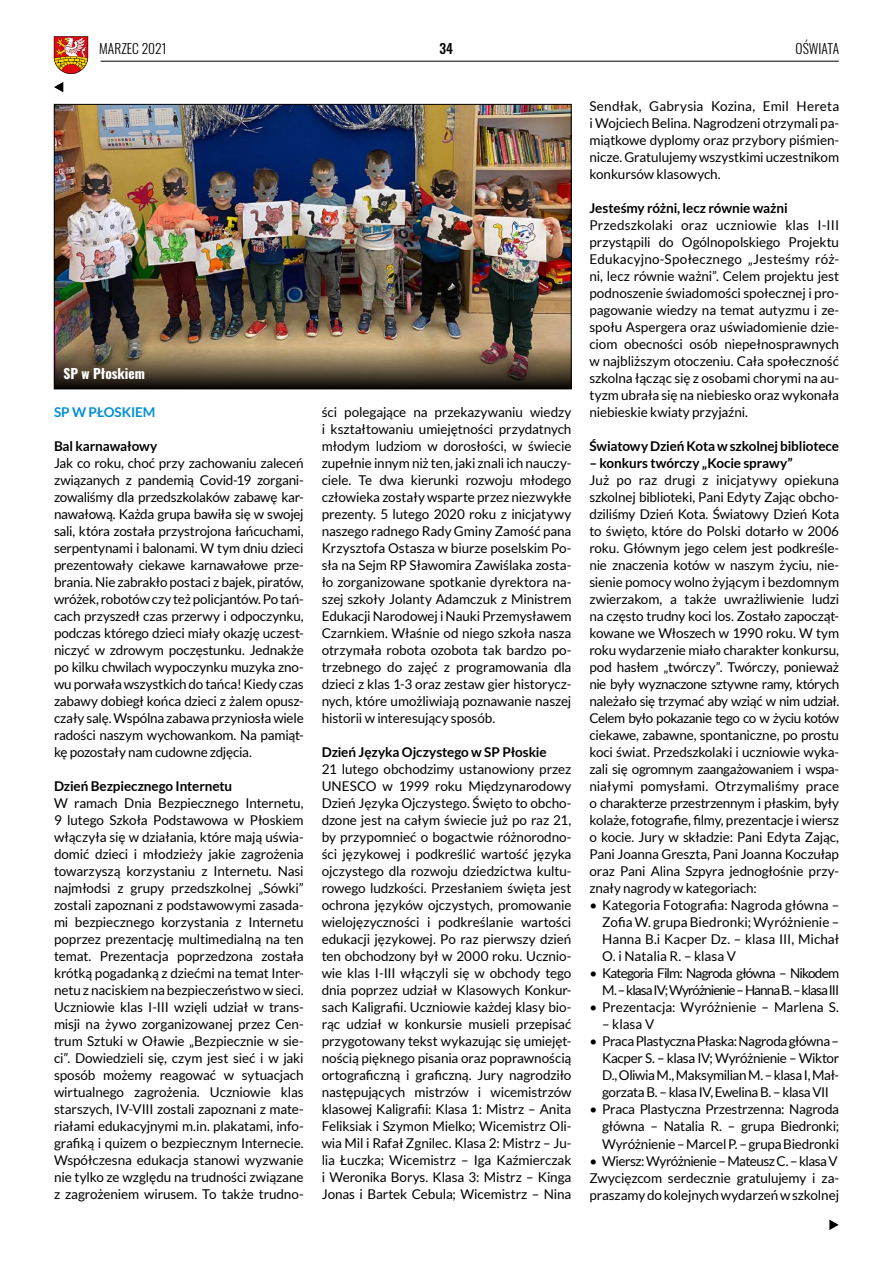
<style>
.page{position:relative;width:893px;height:1263px;background:#fff}
.page>*{position:absolute;margin:0;border:0;box-sizing:border-box;transform-origin:0 0}
.t1{font:13.5px/17px "Lato";letter-spacing:-.01em;color:#000;text-align:justify}
.t2{font:700 13.5px "Lato";letter-spacing:-.01em;color:#000}
.t3{font:13.5px/17px "Lato";letter-spacing:-.065em;color:#000;text-align:right}
.t4{font:300 13.5px "Oswald";color:#000}
.t5{font:700 13.5px "Lato";letter-spacing:-.005em;color:#008fd5}
.t6{font:700 13.5px "Oswald";color:#fff}
.t7{font:500 13.5px "Oswald";color:#000}
</style>
<div class="page">
<hr style="left:101px;top:61px;width:738px;height:1px;background:#000">
<svg style="left:54px;top:36px;width:34px;height:38px"></svg>
<svg style="left:829px;top:1219px;width:10px;height:11px"></svg>
<svg style="left:54px;top:82px;width:9px;height:10px"></svg>
<img style="left:56px;top:106px;width:513px;height:241px">
<svg style="left:54px;top:347px;width:517px;height:42px"></svg>
<p class="t4" style="left:99px;top:36px;width:69px">MARZEC 2021</p>
<p class="t7" style="left:440px;top:41px;width:15px">34</p>
<p class="t4" style="left:796px;top:36px;width:45px">OŚWIATA</p>
<p class="t6" style="left:64px;top:366px;width:83px">SP w Płoskiem</p>
<p class="t5" style="left:54px;top:404px;width:103px">SP W PŁOSKIEM</p>
<p class="t2" style="left:54px;top:438px;width:105px">Bal karnawałowy</p>
<p class="t1" style="left:54px;top:454px;width:251px">Jak co roku, choć przy zachowaniu zaleceń związanych z pandemią Covid-19 zorgani&shy;zowaliśmy dla przedszkolaków zabawę kar&shy;nawałową. Każda grupa bawiła się w swojej sali, która została przystrojona łańcuchami, serpentynami i balonami. W tym dniu dzieci prezentowały ciekawe karnawałowe prze&shy;brania. Nie zabrakło postaci z bajek, piratów, wróżek, robotów czy też policjantów. Po tań&shy;cach przyszedł czas przerwy i odpoczynku, podczas którego dzieci miały okazję uczest&shy;niczyć w zdrowym poczęstunku. Jednakże po kilku chwilach wypoczynku muzyka zno&shy;wu porwała wszystkich do tańca! Kiedy czas zabawy dobiegł końca dzieci z żalem opusz&shy;czały salę. Wspólna zabawa przyniosła wiele radości naszym wychowankom. Na pamiąt&shy;kę pozostały nam cudowne zdjęcia.</p>
<p class="t2" style="left:54px;top:778px;width:180px">Dzień Bezpiecznego Internetu</p>
<p class="t1" style="left:54px;top:794px;width:251px">W ramach Dnia Bezpiecznego Internetu, 9 lutego Szkoła Podstawowa w Płoskiem włączyła się w działania, które mają uświa&shy;domić dzieci i młodzieży jakie zagrożenia towarzyszą korzystaniu z Internetu. Nasi najmłodsi z grupy przedszkolnej „Sówki” zostali zapoznani z podstawowymi zasada&shy;mi bezpiecznego korzystania z Internetu poprzez prezentację multimedialną na ten temat. Prezentacja poprzedzona została krótką pogadanką z dziećmi na temat Inter&shy;netu z naciskiem na bezpieczeństwo w sieci.<br>Uczniowie klas I-III wzięli udział w trans&shy;misji na żywo zorganizowanej przez Cen&shy;trum Sztuki w Oławie „Bezpiecznie w sie&shy;ci”. Dowiedzieli się, czym jest sieć i w jaki sposób możemy reagować w sytuacjach wirtualnego zagrożenia. Uczniowie klas starszych, IV-VIII zostali zapoznani z mate&shy;riałami edukacyjnymi m.in. plakatami, info&shy;grafiką i quizem o bezpiecznym Internecie.<br>Współczesna edukacja stanowi wyzwanie nie tylko ze względu na trudności związane z zagrożeniem wirusem. To także trudno-</p>
<p class="t1" style="left:322px;top:403px;width:251px">ści polegające na przekazywaniu wiedzy i kształtowaniu umiejętności przydatnych młodym ludziom w dorosłości, w świecie zupełnie innym niż ten, jaki znali ich nauczy&shy;ciele. Te dwa kierunki rozwoju młodego człowieka zostały wsparte przez niezwykłe prezenty. 5 lutego 2020 roku z inicjatywy naszego radnego Rady Gminy Zamość pana Krzysztofa Ostasza w biurze poselskim Po&shy;sła na Sejm RP Sławomira Zawiślaka zosta&shy;ło zorganizowane spotkanie dyrektora na&shy;szej szkoły Jolanty Adamczuk z Ministrem Edukacji Narodowej i Nauki Przemysławem Czarnkiem. Właśnie od niego szkoła nasza otrzymała robota ozobota tak bardzo po&shy;trzebnego do zajęć z programowania dla dzieci z klas 1‑3 oraz zestaw gier historycz&shy;nych, które umożliwiają poznawanie naszej historii w interesujący sposób.</p>
<p class="t2" style="left:322px;top:744px;width:226px">Dzień Języka Ojczystego w SP Płoskie</p>
<p class="t1" style="left:322px;top:761px;width:251px">21 lutego obchodzimy ustanowiony przez UNESCO w 1999 roku Międzynarodowy Dzień Języka Ojczystego. Święto to obcho&shy;dzone jest na całym świecie już po raz 21, by przypomnieć o bogactwie różnorodno&shy;ści językowej i podkreślić wartość języka ojczystego dla rozwoju dziedzictwa kultu&shy;rowego ludzkości. Przesłaniem święta jest ochrona języków ojczystych, promowanie wielojęzyczności i podkreślanie wartości edukacji językowej. Po raz pierwszy dzień ten obchodzony był w 2000 roku. Ucznio&shy;wie klas I-III włączyli się w obchody tego dnia poprzez udział w Klasowych Konkur&shy;sach Kaligrafii. Uczniowie każdej klasy bio&shy;rąc udział w konkursie musieli przepisać przygotowany tekst wykazując się umiejęt&shy;nością pięknego pisania oraz poprawnością ortograficzną i graficzną. Jury nagrodziło następujących mistrzów i wicemistrzów klasowej Kaligrafii: Klasa 1: Mistrz – Anita Feliksiak i Szymon Mielko; Wicemistrz Oli&shy;wia Mil i Rafał Zgnilec. Klasa 2: Mistrz – Ju&shy;lia Łuczka; Wicemistrz – Iga Kaźmierczak i Weronika Borys. Klasa 3: Mistrz – Kinga Jonas i Bartek Cebula; Wicemistrz – Nina</p>
<p class="t1" style="left:589px;top:97px;width:251px">Sendłak, Gabrysia Kozina, Emil Hereta i Wojciech Belina. Nagrodzeni otrzymali pa&shy;miątkowe dyplomy oraz przybory piśmien&shy;nicze. Gratulujemy wszystkimi uczestnikom konkursów klasowych.</p>
<p class="t2" style="left:589px;top:200px;width:200px">Jesteśmy różni, lecz równie ważni</p>
<p class="t1" style="left:589px;top:216px;width:251px">Przedszkolaki oraz uczniowie klas I-III przystąpili do Ogólnopolskiego Projektu Edukacyjno-Społecznego „Jesteśmy róż&shy;ni, lecz równie ważni”. Celem projektu jest podnoszenie świadomości społecznej i pro&shy;pagowanie wiedzy na temat autyzmu i ze&shy;społu Aspergera oraz uświadomienie dzie&shy;ciom obecności osób niepełnosprawnych w najbliższym otoczeniu. Cała społeczność szkolna łącząc się z osobami chorymi na au&shy;tyzm ubrała się na niebiesko oraz wykonała niebieskie kwiaty przyjaźni.</p>
<p class="t2" style="left:589px;top:438px;width:251px">Światowy Dzień Kota w szkolnej bibliotece</p>
<p class="t2" style="left:589px;top:455px;width:205px">– konkurs twórczy „Kocie sprawy”</p>
<p class="t1" style="left:589px;top:472px;width:251px">Już po raz drugi z inicjatywy opiekuna szkolnej biblioteki, Pani Edyty Zając obcho&shy;dziliśmy Dzień Kota. Światowy Dzień Kota to święto, które do Polski dotarło w 2006 roku. Głównym jego celem jest podkreśle&shy;nie znaczenia kotów w naszym życiu, nie&shy;sienie pomocy wolno żyjącym i bezdomnym zwierzakom, a także uwrażliwienie ludzi na często trudny koci los. Zostało zapocząt&shy;kowane we Włoszech w 1990 roku. W tym roku wydarzenie miało charakter konkursu, pod hasłem „twórczy”. Twórczy, ponieważ nie były wyznaczone sztywne ramy, których należało się trzymać aby wziąć w nim udział.<br>Celem było pokazanie tego co w życiu kotów ciekawe, zabawne, spontaniczne, po prostu koci świat. Przedszkolaki i uczniowie wyka&shy;zali się ogromnym zaangażowaniem i wspa&shy;niałymi pomysłami. Otrzymaliśmy prace o charakterze przestrzennym i płaskim, były kolaże, fotografie, filmy, prezentacje i wiersz o kocie. Jury w składzie: Pani Edyta Zając, Pani Joanna Greszta, Pani Joanna Koczułap oraz Pani Alina Szpyra jednogłośnie przy&shy;znały nagrody w kategoriach:</p>
<p class="t1" style="left:602px;top:897px;width:238px;text-indent:-13px">• Kategoria Fotografia: Nagroda główna – Zofia W. grupa Biedronki; Wyróżnienie – Hanna B.i Kacper Dz. – klasa III, Michał O. i Natalia R. – klasa V</p>
<p class="t3" style="left:589px;top:965px;width:251px">• Kategoria Film: Nagroda główna – Nikodem<br>M. – klasa IV; Wyróżnienie – Hanna B. – klasa III</p>
<p class="t1" style="left:589px;top:999px;width:251px">• Prezentacja: Wyróżnienie – Marlena S.</p>
<p class="t1" style="left:602px;top:1016px;width:53px">– klasa V</p>
<p class="t1" style="left:602px;top:1033px;width:238px;text-indent:-13px">• Praca Plastyczna Płaska: Nagroda główna – Kacper S. – klasa IV; Wyróżnienie – Wiktor D., Oliwia M., Maksymilian M. – klasa I, Mał&shy;gorzata B. – klasa IV, Ewelina B. – klasa VII</p>
<p class="t1" style="left:602px;top:1101px;width:238px;text-indent:-13px">• Praca Plastyczna Przestrzenna: Nagroda główna – Natalia R. – grupa Biedronki; Wyróżnienie – Marcel P. – grupa Biedronki</p>
<p class="t1" style="left:589px;top:1152px;width:251px">• Wiersz: Wyróżnienie – Mateusz C. – klasa V Zwycięzcom serdecznie gratulujemy i za&shy;praszamy do kolejnych wydarzeń w szkolnej</p>
</div>
